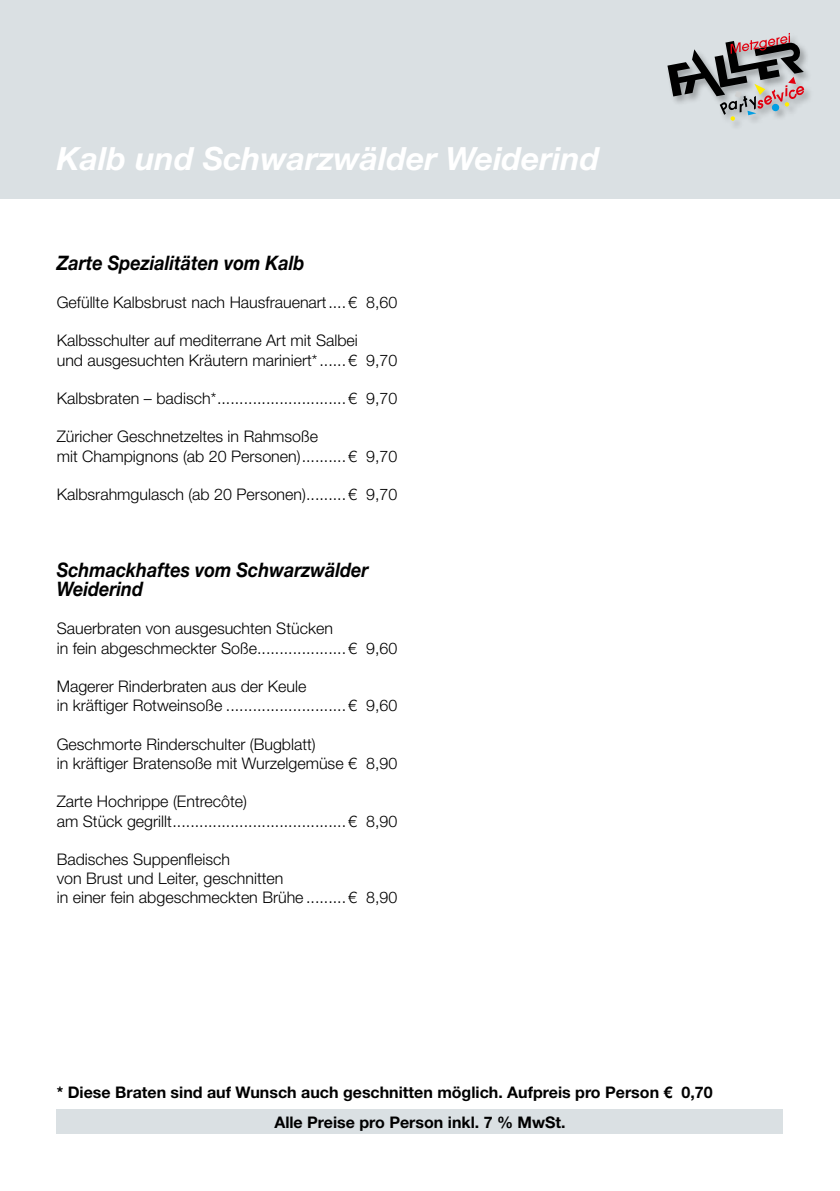
<style>
.page{position:relative;width:840px;height:1191px;background:#fff}
.page>*{position:absolute;margin:0;border:0;box-sizing:border-box;transform-origin:0 0}
.t1{font:italic 700 32px "Helvetica Neue LT Pro";color:#fff}
.t2{font:italic 700 20px/19.2px "Helvetica Neue LT Pro";color:#000;scale:.9 1}
.t3{font:300 16px/19.2px "Helvetica Neue LT Pro";color:#000}
.t4{font:700 16px "Helvetica Neue LT Pro";color:#000}
</style>
<div class="page">
<div style="left:0;top:0;width:839px;height:198px;background:#dae0e3"></div>
<div style="left:665px;top:31px;width:148px;height:100px;background:#000;opacity:.3"></div>
<svg style="left:667px;top:33px;width:136px;height:88px"></svg>
<div style="left:57px;top:1109px;width:725px;height:25px;background:#dae0e3"></div>
<h1 class="t1" style="left:57px;top:139px;width:544px">Kalb und Schwarzwälder Weiderind</h1>
<p class="t2" style="left:57px;top:252px;width:277px">Zarte Spezialitäten vom Kalb</p>
<p class="t3" style="left:57px;top:292px;width:342px">Gefüllte Kalbsbrust nach Hausfrauenart....€ 8,60</p>
<p class="t3" style="left:57px;top:331px;width:342px">Kalbsschulter auf mediterrane Art mit Salbei<br>und ausgesuchten Kräutern mariniert*......€ 9,70</p>
<p class="t3" style="left:57px;top:388px;width:342px">Kalbsbraten – badisch*.............................€ 9,70</p>
<p class="t3" style="left:57px;top:427px;width:342px">Züricher Geschnetzeltes in Rahmsoße<br>mit Champignons (ab 20 Personen)..........€ 9,70</p>
<p class="t3" style="left:57px;top:484px;width:342px">Kalbsrahmgulasch (ab 20 Personen).........€ 9,70</p>
<p class="t2" style="left:57px;top:559px;width:347px">Schmackhaftes vom Schwarzwälder<br>Weiderind</p>
<p class="t3" style="left:57px;top:619px;width:342px">Sauerbraten von ausgesuchten Stücken<br>in fein abgeschmeckter Soße....................€ 9,60</p>
<p class="t3" style="left:57px;top:676px;width:342px">Magerer Rinderbraten aus der Keule<br>in kräftiger Rotweinsoße ...........................€ 9,60</p>
<p class="t3" style="left:57px;top:734px;width:342px">Geschmorte Rinderschulter (Bugblatt)<br>in kräftiger Bratensoße mit Wurzelgemüse € 8,90</p>
<p class="t3" style="left:57px;top:791px;width:342px">Zarte Hochrippe (Entrecôte)<br>am Stück gegrillt.......................................€ 8,90</p>
<p class="t3" style="left:57px;top:849px;width:342px">Badisches Suppenfleisch<br>von Brust und Leiter, geschnitten<br>in einer fein abgeschmeckten Brühe .........€ 8,90</p>
<p class="t4" style="left:57px;top:1082px;width:657px">* Diese Braten sind auf Wunsch auch geschnitten möglich. Aufpreis pro Person € 0,70</p>
<p class="t4" style="left:274px;top:1111px;width:292px">Alle Preise pro Person inkl. 7 % MwSt.</p>
</div>
